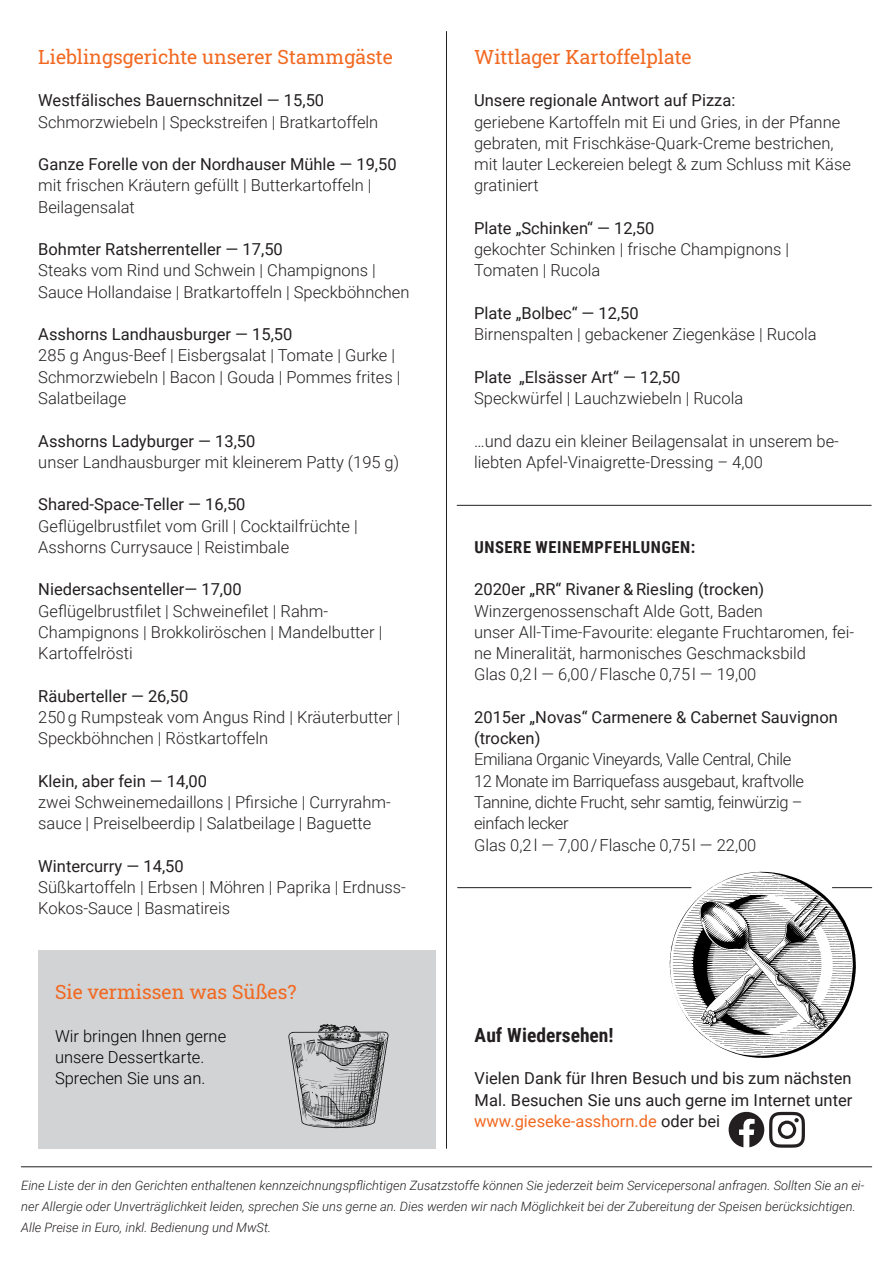
<style>
.page{position:relative;width:893px;height:1263px;background:#fff}
.page>*{position:absolute;margin:0;border:0;box-sizing:border-box;transform-origin:0 0}
.t1{font:19.5px "Roboto Slab";color:#f26921}
.t2{font:700 19.5px "Roboto Condensed";color:#231f20}
.t3{font:300 16.5px/21.3px "Roboto";color:#231f20}
.t4{font:16.5px/21.3px "Roboto";color:#231f20}
.t5{font:300 16.5px/21.3px "Roboto";letter-spacing:-.025em;color:#231f20}
.t6{font:300 16.5px/21.3px "Roboto";color:#000}
.t7{font:700 16.5px "Roboto Condensed";letter-spacing:.035em;color:#231f20}
.t8{font:italic 300 12.9px/21px "Roboto";color:#231f20}
.s1{color:#f26921}
</style>
<div class="page">
<hr style="left:446px;top:31px;width:1px;height:1117px;background:#231f20">
<hr style="left:21px;top:1166px;width:851px;height:1px;background:#231f20">
<hr style="left:457px;top:505px;width:414px;height:1px;background:#231f20">
<hr style="left:458px;top:887px;width:233px;height:1px;background:#231f20">
<hr style="left:832px;top:887px;width:40px;height:1px;background:#231f20">
<div style="left:38px;top:950px;width:397px;height:198px;background:#d1d3d4"></div>
<svg style="left:729px;top:1112px;width:76px;height:36px"></svg>
<svg style="left:670px;top:872px;width:186px;height:186px"></svg>
<svg style="left:288px;top:1024px;width:101px;height:104px"></svg>
<p class="t1" style="left:38px;top:43px;width:356px">Lieblingsgerichte unserer Stammgäste</p>
<p class="t4" style="left:38px;top:92px;width:287px">Westfälisches Bauernschnitzel — 15,50</p>
<p class="t3" style="left:38px;top:113px;width:342px">Schmorzwiebeln | Speckstreifen | Bratkartoffeln</p>
<p class="t4" style="left:38px;top:155px;width:360px">Ganze Forelle von der Nordhauser Mühle — 19,50</p>
<p class="t3" style="left:38px;top:177px;width:335px">mit frischen Kräutern gefüllt | Butterkartoffeln |<br>Beilagensalat</p>
<p class="t4" style="left:38px;top:240px;width:246px">Bohmter Ratsherrenteller — 17,50</p>
<p class="t3" style="left:38px;top:262px;width:373px">Steaks vom Rind und Schwein | Champignons |<br>Sauce Hollandaise | Bratkartoffeln | Speckböhnchen</p>
<p class="t4" style="left:38px;top:325px;width:256px">Asshorns Landhausburger — 15,50</p>
<p class="t3" style="left:38px;top:347px;width:364px">285 g Angus-Beef | Eisbergsalat | Tomate | Gurke |<br>Schmorzwiebeln | Bacon | Gouda | Pommes frites |<br>Salatbeilage</p>
<p class="t4" style="left:38px;top:432px;width:219px">Asshorns Ladyburger — 13,50</p>
<p class="t3" style="left:38px;top:453px;width:362px">unser Landhausburger mit kleinerem Patty (195 g)</p>
<p class="t4" style="left:38px;top:495px;width:209px">Shared-Space-Teller — 16,50</p>
<p class="t3" style="left:38px;top:517px;width:321px">Geflügelbrustfilet vom Grill | Cocktailfrüchte |<br>Asshorns Currysauce | Reistimbale</p>
<p class="t4" style="left:38px;top:581px;width:205px">Niedersachsenteller— 17,00</p>
<p class="t3" style="left:38px;top:602px;width:346px">Geflügelbrustfilet | Schweinefilet | Rahm-<br>Champignons | Brokkoliröschen | Mandelbutter |<br>Kartoffelrösti</p>
<p class="t4" style="left:38px;top:687px;width:152px">Räuberteller — 26,50</p>
<p class="t3" style="left:38px;top:708px;width:364px">250 g Rumpsteak vom Angus Rind | Kräuterbutter |<br>Speckböhnchen | Röstkartoffeln</p>
<p class="t4" style="left:38px;top:772px;width:170px">Klein, aber fein — 14,00</p>
<p class="t3" style="left:38px;top:793px;width:354px">zwei Schweinemedaillons | Pfirsiche | Curryrahm&shy;sauce | Preiselbeerdip | Salatbeilage | Baguette</p>
<p class="t4" style="left:38px;top:857px;width:147px">Wintercurry — 14,50</p>
<p class="t3" style="left:38px;top:878px;width:369px">Süßkartoffeln | Erbsen | Möhren | Paprika | Erdnuss-<br>Kokos-Sauce | Basmatireis</p>
<p class="t1" style="left:474px;top:43px;width:219px">Wittlager Kartoffelplate</p>
<p class="t4" style="left:474px;top:92px;width:263px">Unsere regionale Antwort auf Pizza:</p>
<p class="t3" style="left:474px;top:113px;width:378px">geriebene Kartoffeln mit Ei und Gries, in der Pfanne gebraten, mit Frischkäse-Quark-Creme bestrichen, mit lauter Leckereien belegt &amp; zum Schluss mit Käse gratiniert</p>
<p class="t4" style="left:474px;top:219px;width:182px">Plate „Schinken“ — 12,50</p>
<p class="t3" style="left:474px;top:240px;width:316px">gekochter Schinken | frische Champignons |<br>Tomaten | Rucola</p>
<p class="t4" style="left:474px;top:304px;width:166px">Plate „Bolbec“ — 12,50</p>
<p class="t3" style="left:474px;top:325px;width:344px">Birnenspalten | gebackener Ziegenkäse | Rucola</p>
<p class="t4" style="left:474px;top:368px;width:208px">Plate „Elsässer Art“ — 12,50</p>
<p class="t3" style="left:474px;top:389px;width:271px">Speckwürfel | Lauchzwiebeln | Rucola</p>
<p class="t3" style="left:474px;top:432px;width:366px">…und dazu ein kleiner Beilagensalat in unserem be‐ liebten Apfel-Vinaigrette-Dressing – 4,00</p>
<p class="t7" style="left:474px;top:540px;width:222px">UNSERE WEINEMPFEHLUNGEN:</p>
<p class="t4" style="left:474px;top:581px;width:292px">2020er „RR“ Rivaner &amp; Riesling (trocken)</p>
<p class="t3" style="left:474px;top:602px;width:381px">Winzergenossenschaft Alde Gott, Baden<br>unser All-Time-Favourite: elegante Fruchtaromen, fei‐ ne Mineralität, harmonisches Geschmacksbild<br>Glas 0,2 l — 6,00 / Flasche 0,75 l — 19,00</p>
<p class="t4" style="left:474px;top:708px;width:365px">2015er „Novas“ Carmenere &amp; Cabernet Sauvignon (trocken)</p>
<p class="t5" style="left:474px;top:751px;width:331px">Emiliana Organic Vineyards, Valle Central, Chile 12 Monate im Barriquefass ausgebaut, kraftvolle Tannine, dichte Frucht, sehr samtig, feinwürzig – einfach lecker<br>Glas 0,2 l — 7,00 / Flasche 0,75 l — 22,00</p>
<p class="t1" style="left:55px;top:979px;width:243px">Sie vermissen was Süßes?</p>
<p class="t6" style="left:55px;top:1027px;width:173px">Wir bringen Ihnen gerne unsere Dessertkarte.<br>Sprechen Sie uns an.</p>
<p class="t2" style="left:474px;top:1027px;width:141px">Auf Wiedersehen!</p>
<p class="t4" style="left:474px;top:1069px;width:380px;text-align:justify">Vielen Dank für Ihren Besuch und bis zum nächsten Mal. Besuchen Sie uns auch gerne im Internet unter <span class="s1">www.gieseke-asshorn.de</span> oder bei</p>
<p class="t8" style="left:21px;top:1177px;width:845px">Eine Liste der in den Gerichten enthaltenen kennzeichnungspflichtigen Zusatzstoffe können Sie jederzeit beim Servicepersonal anfragen. Sollten Sie an ei‐ ner Allergie oder Unverträglichkeit leiden, sprechen Sie uns gerne an. Dies werden wir nach Möglichkeit bei der Zubereitung der Speisen berücksichtigen.<br>Alle Preise in Euro, inkl. Bedienung und MwSt.</p>
</div>
